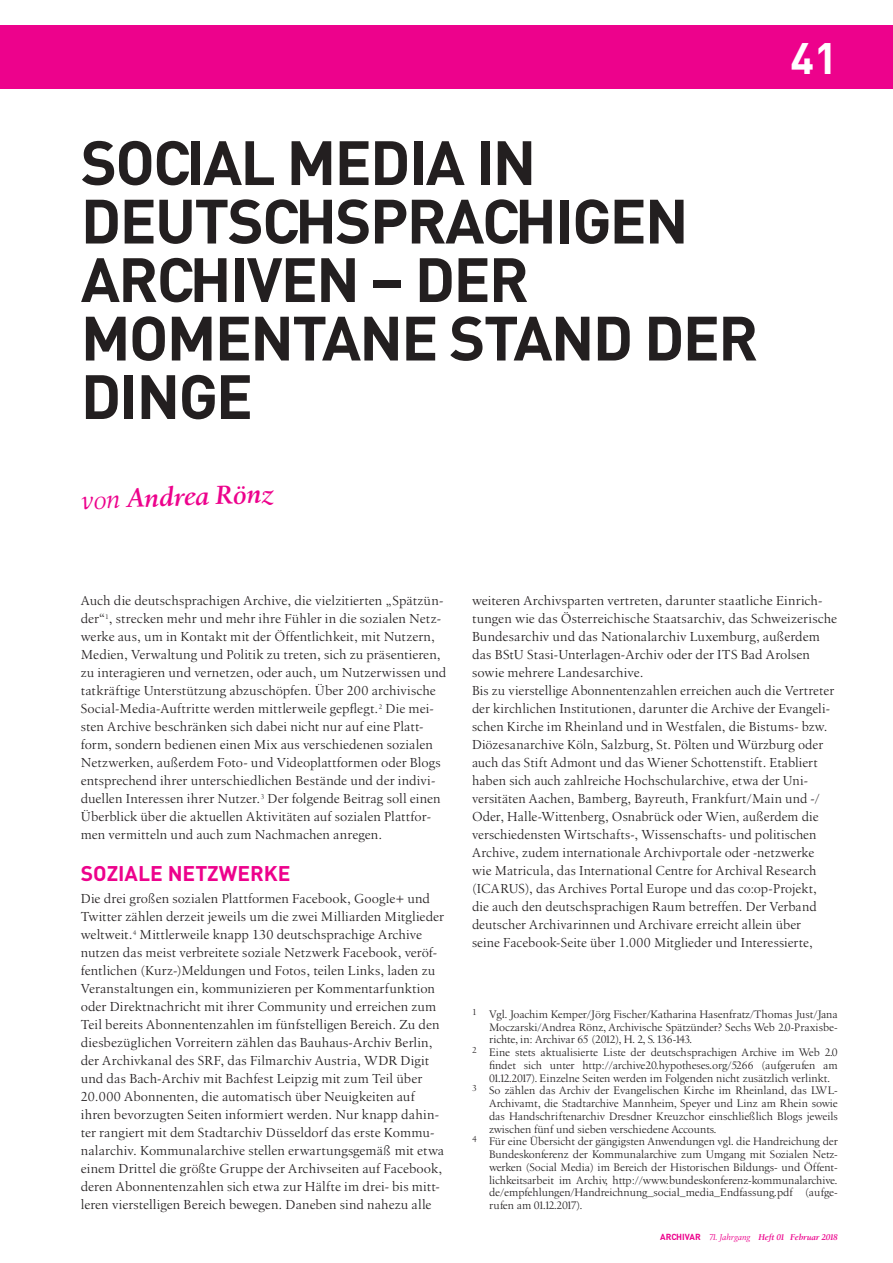
<style>
.page{position:relative;width:893px;height:1263px;background:#fff}
.page>*{position:absolute;margin:0;border:0;box-sizing:border-box;transform-origin:0 0}
.t1{font:700 61.5px/58.5px "DIN";letter-spacing:-.03em;color:#231f20}
.t2{font:700 43.5px "DIN";color:#fff}
.t3{font:italic 600 27px "Birka";color:#ed028c}
.t4{font:700 21px "DIN";color:#ed028c}
.t5{font:13.5px/18px "Birka";letter-spacing:.005em;color:#231f20}
.t6{font:11.25px "Birka";color:#231f20}
.t7{font:11.25px "Birka";letter-spacing:-.02em;color:#231f20}
.t8{font:11.25px "Birka";letter-spacing:-.03em;color:#231f20}
.t9{font:italic 600 8.7px "Birka";letter-spacing:-.02em;color:#ed028c}
.s1{font-weight:400}
.s2{font-family:"DIN";font-weight:700;font-style:normal}
</style>
<div class="page">
<div style="left:0;top:25px;width:893px;height:64px;background:#ed028c"></div>
<h1 class="t1" style="left:81px;top:131px;width:565px">SOCIAL MEDIA IN<br>DEUTSCHSPRACHIGEN<br>ARCHIVEN – DER<br>MOMENTANE</h1>
<h1 class="t1" style="left:449px;top:307px;width:311px">STAN D DER</h1>
<h1 class="t1" style="left:81px;top:365px;width:165px">DINGE</h1>
<h3 class="t3" style="left:81px;top:485px;width:194px;rotate:-2deg"><span class="s1">von</span> Andrea Rönz</h3>
<h2 class="t2" style="left:790px;top:29px;width:49px">41</h2>
<p class="t5" style="left:81px;top:591px;width:367px">Auch die deutschsprachigen Archive, die vielzitierten „Spätzün&shy;der“<sup>1</sup>, strecken mehr und mehr ihre Fühler in die sozialen Netz&shy;werke aus, um in Kontakt mit der Öffentlichkeit, mit Nutzern, Medien, Verwaltung und Politik zu treten, sich zu präsentieren, zu interagieren und vernetzen, oder auch, um Nutzerwissen und tatkräftige Unterstützung abzuschöpfen. Über 200 archivische Social-Media-Auftritte werden mittlerweile gepflegt.<sup>2</sup> Die mei&shy;sten Archive beschränken sich dabei nicht nur auf eine Platt&shy;form, sondern bedienen einen Mix aus verschiedenen sozialen Netzwerken, außerdem Foto- und Videoplattformen oder Blogs entsprechend ihrer unterschiedlichen Bestände und der indivi&shy;duellen Interessen ihrer Nutzer.<sup>3</sup> Der folgende Beitrag soll einen Überblick über die aktuellen Aktivitäten auf sozialen Plattfor&shy;men vermitteln und auch zum Nachmachen anregen.</p>
<h3 class="t4" style="left:81px;top:859px;width:58px">SOZIALE</h3>
<h3 class="t4" style="left:168px;top:859px;width:122px">NETZWERKE</h3>
<p class="t5" style="left:81px;top:889px;width:365px">Die drei großen sozialen Plattformen Facebook, Google+ und Twitter zählen derzeit jeweils um die zwei Milliarden Mitglieder weltweit.<sup>4</sup> Mittlerweile knapp 130 deutschsprachige Archive nutzen das meist verbreitete soziale Netzwerk Facebook, veröf&shy;fentlichen (Kurz-)Meldungen und Fotos, teilen Links, laden zu Veranstaltungen ein, kommunizieren per Kommentarfunktion oder Direktnachricht mit ihrer Community und erreichen zum Teil bereits Abonnentenzahlen im fünfstelligen Bereich. Zu den diesbezüglichen Vorreitern zählen das Bauhaus-Archiv Berlin, der Archivkanal des SRF, das Filmarchiv Austria, WDR Digit und das Bach-Archiv mit Bachfest Leipzig mit zum Teil über 20.000 Abonnenten, die automatisch über Neuigkeiten auf ihren bevorzugten Seiten informiert werden. Nur knapp dahin&shy;ter rangiert mit dem Stadtarchiv Düsseldorf das erste Kommu&shy;nalarchiv. Kommunalarchive stellen erwartungsgemäß mit etwa einem Drittel die größte Gruppe der Archivseiten auf Facebook, deren Abonnentenzahlen sich etwa zur Hälfte im drei- bis mitt&shy;leren vierstelligen Bereich bewegen. Daneben sind nahezu alle</p>
<p class="t5" style="left:472px;top:592px;width:367px">weiteren Archivsparten vertreten, darunter staatliche Einrich&shy;tungen wie das Österreichische Staatsarchiv, das Schweizerische Bundesarchiv und das Nationalarchiv Luxemburg, außerdem das BStU Stasi-Unterlagen-Archiv oder der ITS Bad Arolsen sowie mehrere Landesarchive.<br>Bis zu vierstellige Abonnentenzahlen erreichen auch die Vertreter der kirchlichen Institutionen, darunter die Archive der Evangeli&shy;schen Kirche im Rheinland und in Westfalen, die Bistums- bzw.<br>Diözesanarchive Köln, Salzburg, St. Pölten und Würzburg oder auch das Stift Admont und das Wiener Schottenstift. Etabliert haben sich auch zahlreiche Hochschularchive, etwa der Uni&shy;versitäten Aachen, Bamberg, Bayreuth, Frankfurt/Main und -/ Oder, Halle-Wittenberg, Osnabrück oder Wien, außerdem die verschiedensten Wirtschafts-, Wissenschafts- und politischen Archive, zudem internationale Archivportale oder -netzwerke wie Matricula, das International Centre for Archival Research (ICARUS), das Archives Portal Europe und das co:op-Projekt,<br>die auch den deutschsprachigen Raum betreffen. Der Verband deutscher Archivarinnen und Archivare erreicht allein über<br>seine Facebook-Seite über 1.000 Mitglieder und Interessierte,</p>
<p class="t6" style="left:472px;top:1008px;width:367px"><sup>1</sup> Vgl. Joachim Kemper/Jörg Fischer/Katharina Hasenfratz/Thomas Just/Jana</p>
<p class="t6" style="left:489px;top:1020px;width:350px">Moczarski/Andrea Rönz, Archivische Spätzünder? Sechs Web 2.0-Praxisbe-</p>
<p class="t7" style="left:489px;top:1033px;width:205px">richte, in: Archivar 65 (2012), H. 2, S. 136-143.</p>
<p class="t6" style="left:472px;top:1046px;width:367px"><sup>2</sup> Eine stets aktualisierte Liste der deutschsprachigen Archive im Web 2.0</p>
<p class="t6" style="left:489px;top:1059px;width:350px">findet sich unter http://archive20.hypotheses.org/5266 (aufgerufen am</p>
<p class="t6" style="left:489px;top:1071px;width:343px">01.12.2017). Einzelne Seiten werden im Folgenden nicht zusätzlich verlinkt.</p>
<p class="t6" style="left:472px;top:1084px;width:367px"><sup>3</sup> So zählen das Archiv der Evangelischen Kirche im Rheinland, das LWL-</p>
<p class="t6" style="left:489px;top:1097px;width:350px">Archivamt, die Stadtarchive Mannheim, Speyer und Linz am Rhein sowie</p>
<p class="t6" style="left:489px;top:1110px;width:350px">das Handschriftenarchiv Dresdner Kreuzchor einschließlich Blogs jeweils</p>
<p class="t6" style="left:489px;top:1122px;width:229px">zwischen fünf und sieben verschiedene Accounts.</p>
<p class="t6" style="left:472px;top:1135px;width:367px"><sup>4</sup> Für eine Übersicht der gängigsten Anwendungen vgl. die Handreichung der</p>
<p class="t6" style="left:489px;top:1148px;width:350px">Bundeskonferenz der Kommunalarchive zum Umgang mit Sozialen Netz-</p>
<p class="t6" style="left:489px;top:1161px;width:350px">werken (Social Media) im Bereich der Historischen Bildungs- und Öffent-</p>
<p class="t6" style="left:489px;top:1173px;width:350px">lichkeitsarbeit im Archiv, http://www.bundeskonferenz-kommunalarchive.</p>
<p class="t6" style="left:489px;top:1186px;width:350px">de/empfehlungen/Handreichnung_social_media_Endfassung.pdf (aufge-</p>
<p class="t8" style="left:489px;top:1199px;width:95px">rufen am 01.12.2017).</p>
<p class="t9" style="left:660px;top:1232px;width:179px"><span class="s2">ARCHIVAR</span> <span class="s1">71. Jahrgang</span> Heft 01 Februar 2018</p>
</div>
